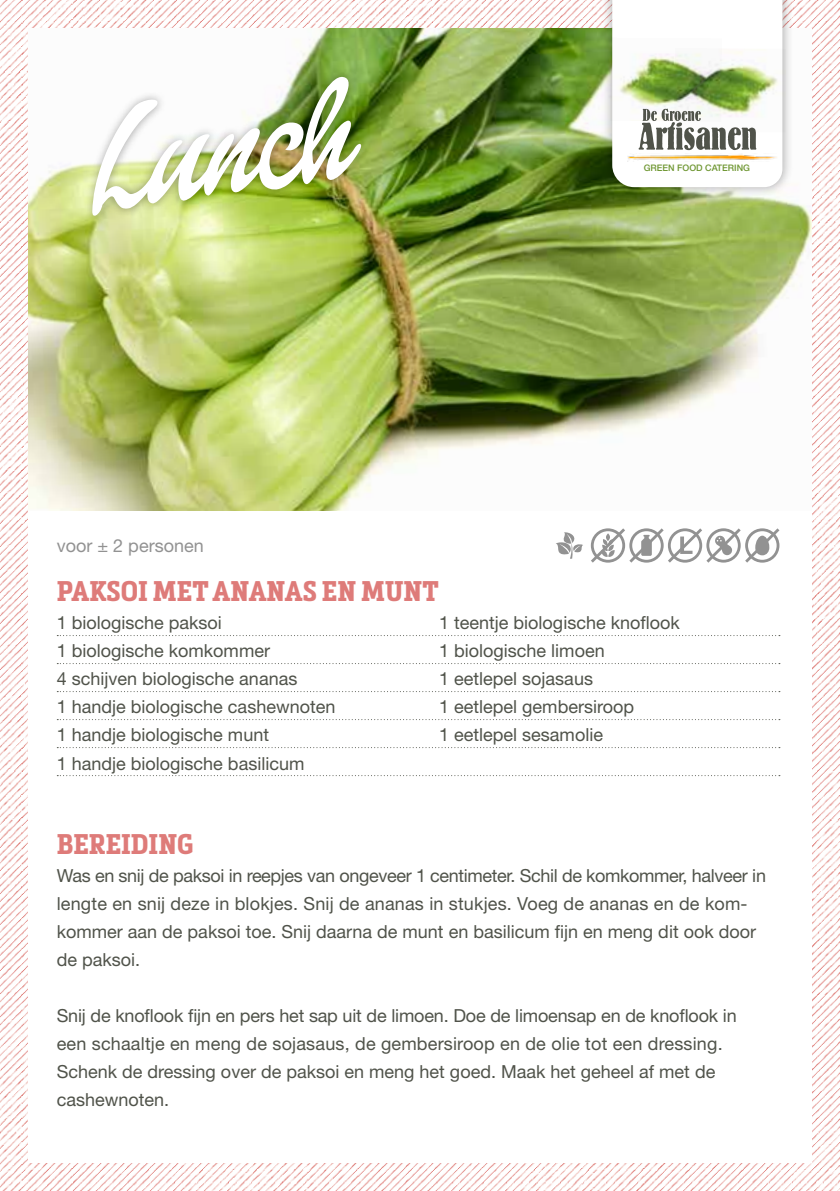
<style>
.page{position:relative;width:840px;height:1191px;background:#fff}
.page>*{position:absolute;margin:0;border:0;box-sizing:border-box;transform-origin:0 0}
.t1{font:150px "Dollie Script Personal Use";color:#fff}
.t2{font:700 28px "Metronic Slab Narrow";color:#de7b79}
.t3{font:18px/28px "Helvetica Neue LT Std";color:#50534a}
.t4{font:18px "Helvetica Neue LT Std";color:#929292}
.t5{font:500 9px "Helvetica Neue LT Std";color:#6e9631}
</style>
<div class="page">
<img style="left:0;top:0;width:839px;height:1191px">
<div style="left:28px;top:28px;width:783px;height:1134px;background:#fff"></div>
<img style="left:28px;top:28px;width:783px;height:482px">
<svg style="left:57px;top:635px;width:722px;height:1px"></svg>
<svg style="left:57px;top:663px;width:722px;height:1px"></svg>
<svg style="left:57px;top:691px;width:722px;height:1px"></svg>
<svg style="left:57px;top:719px;width:722px;height:1px"></svg>
<svg style="left:57px;top:747px;width:722px;height:1px"></svg>
<svg style="left:57px;top:775px;width:722px;height:1px"></svg>
<div style="left:83px;top:67px;width:287px;height:158px;background:#000;opacity:.35"></div>
<div style="left:601px;top:0;width:192px;height:198px;background:#000;opacity:.35"></div>
<img style="left:609px;top:37px;width:3px;height:85px">
<img style="left:782px;top:48px;width:3px;height:84px">
<img style="left:782px;top:153px;width:5px;height:9px">
<svg style="left:612px;top:0;width:170px;height:187px"></svg>
<svg style="left:556px;top:528px;width:224px;height:35px"></svg>
<h1 class="t1" style="left:71px;top:81px;width:273px;rotate:-8deg">Lunch</h1>
<p class="t4" style="left:57px;top:534px;width:148px">voor ± 2 personen</p>
<p class="t5" style="left:643px;top:163px;width:108px">GREEN FOOD CATERING</p>
<h2 class="t2" style="left:57px;top:575px;width:383px">PAKSOI MET ANANAS EN MUNT</h2>
<p class="t3" style="left:57px;top:609px;width:167px">1 biologische paksoi</p>
<p class="t3" style="left:439px;top:609px;width:242px">1 teentje biologische knoflook</p>
<p class="t3" style="left:57px;top:637px;width:215px">1 biologische komkommer</p>
<p class="t3" style="left:439px;top:637px;width:167px">1 biologische limoen</p>
<p class="t3" style="left:57px;top:665px;width:242px">4 schijven biologische ananas</p>
<p class="t3" style="left:439px;top:665px;width:155px">1 eetlepel sojasaus</p>
<p class="t3" style="left:57px;top:693px;width:280px">1 handje biologische cashewnoten</p>
<p class="t3" style="left:439px;top:693px;width:196px">1 eetlepel gembersiroop</p>
<p class="t3" style="left:57px;top:721px;width:214px">1 handje biologische munt</p>
<p class="t3" style="left:439px;top:721px;width:165px">1 eetlepel sesamolie</p>
<p class="t3" style="left:57px;top:749px;width:249px">1 handje biologische basilicum</p>
<h2 class="t2" style="left:57px;top:827px;width:138px">BEREIDING</h2>
<p class="t3" style="left:57px;top:861px;width:710px">Was en snij de paksoi in reepjes van ongeveer 1 centimeter. Schil de komkommer, halveer in lengte en snij deze in blokjes. Snij de ananas in stukjes. Voeg de ananas en de kom&shy;kommer aan de paksoi toe. Snij daarna de munt en basilicum fijn en meng dit ook door de paksoi.</p>
<p class="t3" style="left:57px;top:1001px;width:681px">Snij de knoflook fijn en pers het sap uit de limoen. Doe de limoensap en de knoflook in een schaaltje en meng de sojasaus, de gembersiroop en de olie tot een dressing.<br>Schenk de dressing over de paksoi en meng het goed. Maak het geheel af met de cashewnoten.</p>
</div>
